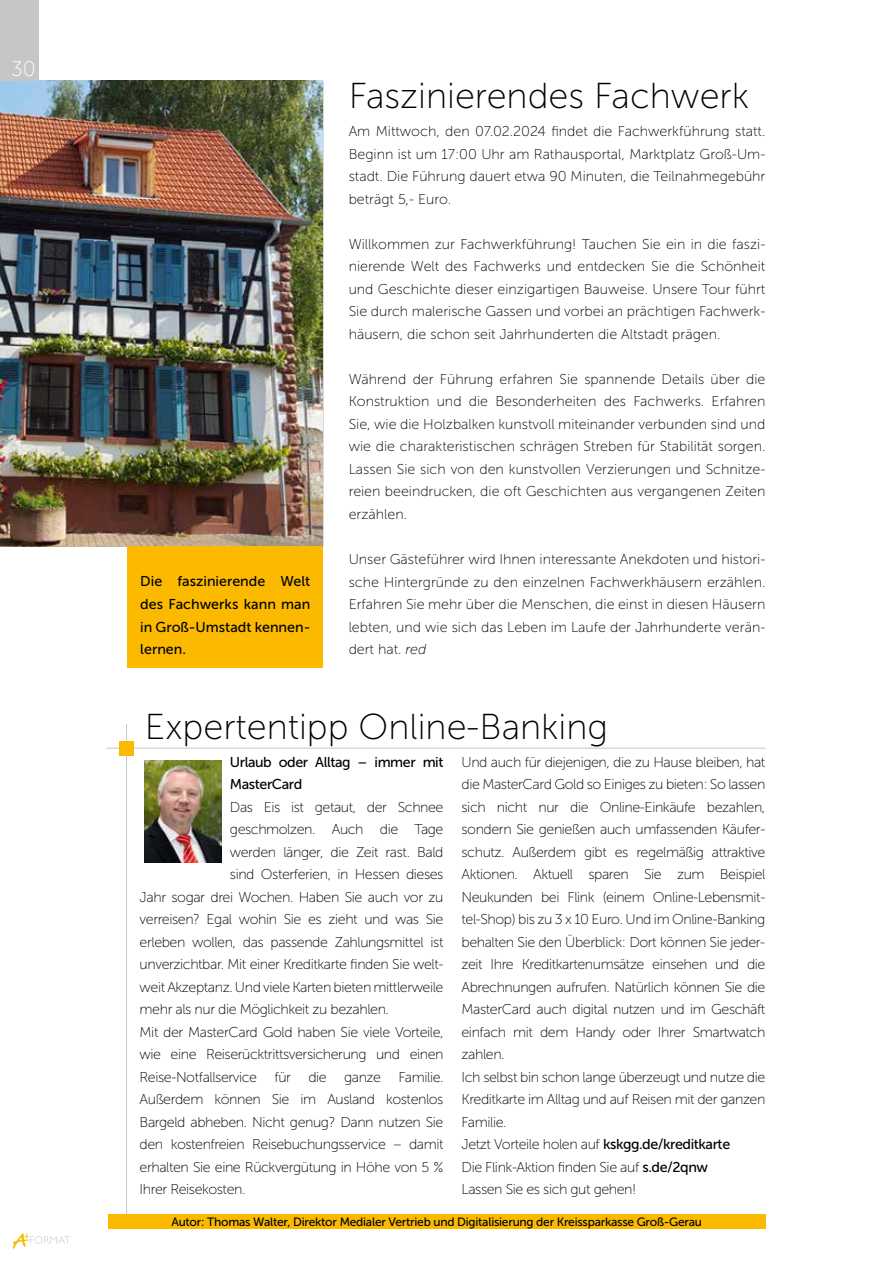
<style>
.page{position:relative;width:893px;height:1263px;background:#fff}
.page>*{position:absolute;margin:0;border:0;box-sizing:border-box;transform-origin:0 0}
.t1{font:36px "Museo Sans 100";color:#000}
.t2{font:21px "Museo Sans 100";color:#fff}
.t3{font:14.25px/22.5px "Museo Sans 100";letter-spacing:-.03em;color:#000;text-align:justify}
.t4{font:14.25px/22.5px "Museo Sans 500";color:#000;text-align:justify}
.t5{font:14.25px/22.5px "Museo Sans 500";letter-spacing:-.03em;color:#000}
.t6{font:12px "Museo Sans 500";letter-spacing:-.02em;color:#000}
.s1{font-style:italic}
.s2{font-family:"Museo Sans 500"}
</style>
<div class="page">
<hr style="left:106px;top:748px;width:659px;height:1px;background:#c6c6c6">
<hr style="left:126px;top:724px;width:1px;height:497px;background:#c6c6c6">
<div style="left:119px;top:741px;width:15px;height:15px;background:#fbba00"></div>
<div style="left:108px;top:1214px;width:657px;height:15px;background:#fbba00"></div>
<img style="left:145px;top:761px;width:76px;height:101px">
<img style="left:0;top:81px;width:322px;height:465px">
<div style="left:128px;top:546px;width:195px;height:122px;background:#fbba00"></div>
<svg style="left:13px;top:1233px;width:57px;height:16px"></svg>
<div style="left:0;top:0;width:38px;height:81px;background:#c6c6c6"></div>
<h2 class="t2" style="left:11px;top:58px;width:26px">30</h2>
<p class="t4" style="left:140px;top:570px;width:172px">Die faszinierende Welt des Fachwerks kann man in Groß-Umstadt kennen&shy;lernen.</p>
<h1 class="t1" style="left:349px;top:76px;width:402px">Faszinierendes Fachwerk</h1>
<p class="t3" style="left:349px;top:120px;width:418px">Am Mittwoch, den 07.02.2024 findet die Fachwerkführung statt.<br>Beginn ist um 17:00 Uhr am Rathausportal, Marktplatz Groß-Um&shy;stadt. Die Führung dauert etwa 90 Minuten, die Teilnahmegebühr beträgt 5,- Euro.</p>
<p class="t3" style="left:349px;top:233px;width:418px">Willkommen zur Fachwerkführung! Tauchen Sie ein in die faszi&shy;nierende Welt des Fachwerks und entdecken Sie die Schönheit und Geschichte dieser einzigartigen Bauweise. Unsere Tour führt Sie durch malerische Gassen und vorbei an prächtigen Fachwerk&shy;häusern, die schon seit Jahrhunderten die Altstadt prägen.</p>
<p class="t3" style="left:349px;top:368px;width:418px">Während der Führung erfahren Sie spannende Details über die Konstruktion und die Besonderheiten des Fachwerks. Erfahren Sie, wie die Holzbalken kunstvoll miteinander verbunden sind und wie die charakteristischen schrägen Streben für Stabilität sorgen.<br>Lassen Sie sich von den kunstvollen Verzierungen und Schnitze&shy;reien beeindrucken, die oft Geschichten aus vergangenen Zeiten erzählen.</p>
<p class="t3" style="left:349px;top:548px;width:418px">Unser Gästeführer wird Ihnen interessante Anekdoten und histori&shy;sche Hintergründe zu den einzelnen Fachwerkhäusern erzählen.<br>Erfahren Sie mehr über die Menschen, die einst in diesen Häusern lebten, und wie sich das Leben im Laufe der Jahrhunderte verän&shy;dert hat. <span class="s1">red</span></p>
<h1 class="t1" style="left:145px;top:707px;width:465px">Expertentipp Online-Banking</h1>
<p class="t5" style="left:230px;top:750px;width:215px">Urlaub oder Alltag – immer mit<br>MasterCard</p>
<p class="t3" style="left:230px;top:795px;width:215px">Das Eis ist getaut, der Schnee</p>
<p class="t3" style="left:230px;top:818px;width:215px">geschmolzen. Auch die Tage</p>
<p class="t3" style="left:230px;top:840px;width:215px">werden länger, die Zeit rast. Bald</p>
<p class="t3" style="left:230px;top:863px;width:215px">sind Osterferien, in Hessen dieses</p>
<p class="t3" style="left:140px;top:885px;width:305px">Jahr sogar drei Wochen. Haben Sie auch vor zu</p>
<p class="t3" style="left:140px;top:908px;width:305px">verreisen? Egal wohin Sie es zieht und was Sie</p>
<p class="t3" style="left:140px;top:930px;width:305px">erleben wollen, das passende Zahlungsmittel ist</p>
<p class="t3" style="left:140px;top:953px;width:305px">unverzichtbar. Mit einer Kreditkarte finden Sie welt-</p>
<p class="t3" style="left:140px;top:975px;width:305px">weit Akzeptanz. Und viele Karten bieten mittlerweile</p>
<p class="t3" style="left:140px;top:998px;width:251px">mehr als nur die Möglichkeit zu bezahlen.</p>
<p class="t3" style="left:140px;top:1020px;width:305px">Mit der MasterCard Gold haben Sie viele Vorteile,</p>
<p class="t3" style="left:140px;top:1043px;width:305px">wie eine Reiserücktrittsversicherung und einen</p>
<p class="t3" style="left:140px;top:1065px;width:305px">Reise-Notfallservice für die ganze Familie.</p>
<p class="t3" style="left:140px;top:1088px;width:305px">Außerdem können Sie im Ausland kostenlos</p>
<p class="t3" style="left:140px;top:1110px;width:305px">Bargeld abheben. Nicht genug? Dann nutzen Sie</p>
<p class="t3" style="left:140px;top:1133px;width:305px">den kostenfreien Reisebuchungsservice – damit</p>
<p class="t3" style="left:140px;top:1155px;width:305px">erhalten Sie eine Rückvergütung in Höhe von 5 %</p>
<p class="t3" style="left:140px;top:1178px;width:107px">Ihrer Reisekosten.</p>
<p class="t3" style="left:461px;top:750px;width:305px;text-align:left">Und auch für diejenigen, die zu Hause bleiben, hat die MasterCard Gold so Einiges zu bieten: So lassen sich nicht nur die Online-Einkäufe bezahlen, sondern Sie genießen auch umfassenden Käufer&shy;schutz. Außerdem gibt es regelmäßig attraktive Aktionen. Aktuell sparen Sie zum Beispiel Neukunden bei Flink (einem Online-Lebensmit&shy;tel-Shop) bis zu 3 x 10 Euro. Und im Online-Banking behalten Sie den Überblick: Dort können Sie jeder&shy;zeit Ihre Kreditkartenumsätze einsehen und die Abrechnungen aufrufen. Natürlich können Sie die MasterCard auch digital nutzen und im Geschäft einfach mit dem Handy oder Ihrer Smartwatch zahlen.<br>Ich selbst bin schon lange überzeugt und nutze die Kreditkarte im Alltag und auf Reisen mit der ganzen Familie.<br>Jetzt Vorteile holen auf <span class="s2">kskgg.de/kreditkarte<br></span>Die Flink-Aktion finden Sie auf <span class="s2">s.de/2qnw<br></span>Lassen Sie es sich gut gehen!</p>
<p class="t6" style="left:171px;top:1215px;width:532px">Autor: Thomas Walter, Direktor Medialer Vertrieb und Digitalisierung der Kreissparkasse Groß-Gerau</p>
</div>
